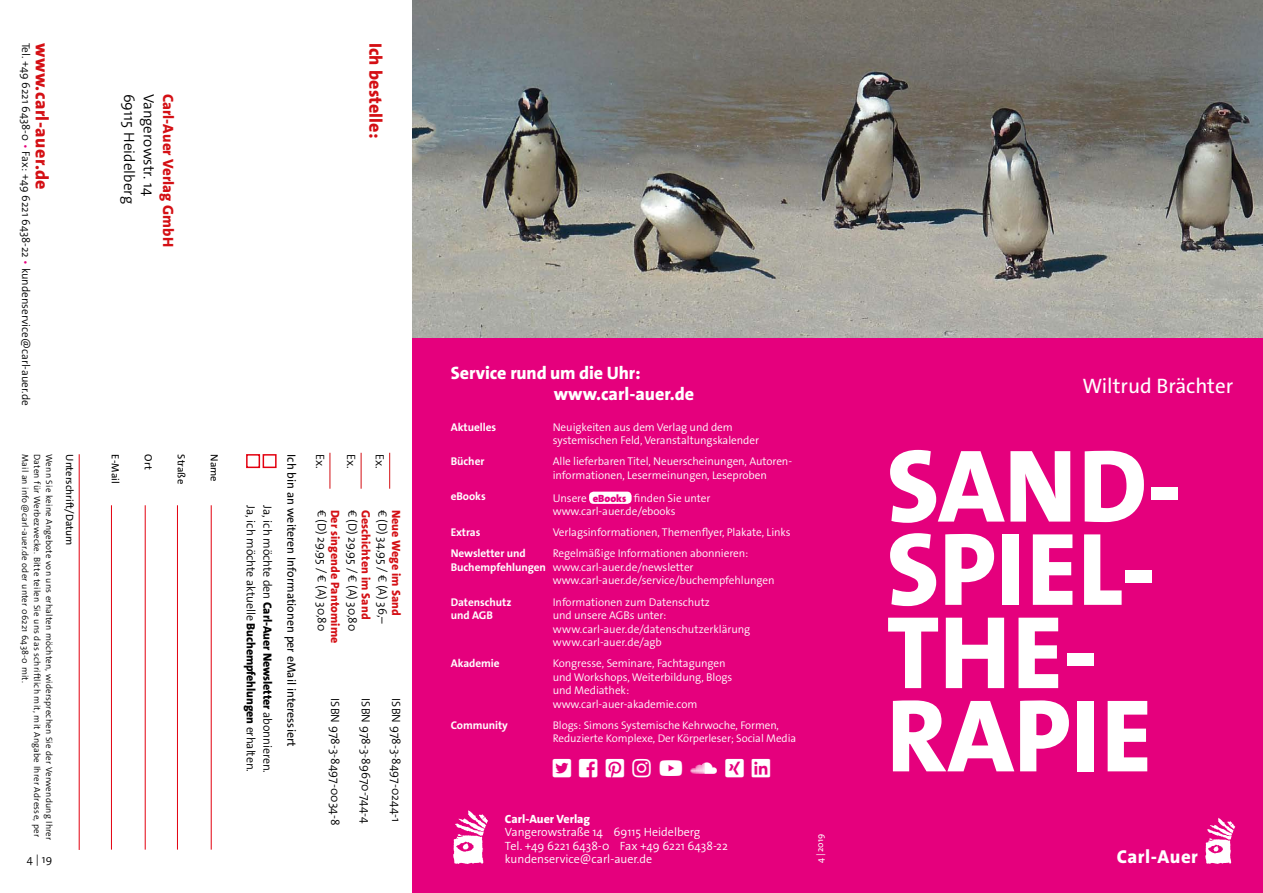
<style>
.page{position:relative;width:1263px;height:893px;background:#fff}
.page>*{position:absolute;margin:0;border:0;box-sizing:border-box;transform-origin:0 0}
.t1{font:800 104.4px/83.2px "The Sans Os F";color:#fff}
.t2{font:69.9px "Carl Auer Logo";color:#fff}
.t3{font:60px "Carl Auer Logo";color:#fff}
.t4{font:21px "The Sans Os F";color:#fff}
.t5{font:800 18.75px "The Sans Os F";letter-spacing:.025em;color:#fff}
.t6{font:800 18px/21px "The Sans Os F";color:#fff}
.t7{font:800 18px "The Sans Os F";letter-spacing:.015em;color:#d40f14}
.t8{font:300 15px "The Sans Os F";letter-spacing:.005em;color:#000}
.t9{font:800 15px "The Sans Os F";letter-spacing:.005em;color:#d40f14}
.t10{font:300 12px "The Sans Os F";color:#000}
.t11{font:300 12px/13.5px "The Sans Os F";color:#fff}
.t12{font:12px/24px "The Sans Os F";color:#000}
.t13{font:800 12px "The Sans Os F";letter-spacing:.005em;color:#d40f14}
.t14{font:300 11.25px/13.5px "The Sans Os F";letter-spacing:-.005em;color:#fff}
.t15{font:700 11.25px/13.5px "The Sans Os F";letter-spacing:-.005em;color:#fff}
.t16{font:300 11.25px "The Sans Os F";color:#000}
.t17{font:300 11.1px/13.4px "The Sans Os F";letter-spacing:-.005em;color:#fff}
.t18{font:10.5px "The Sans Os F";color:#000}
.t19{font:300 9px "The Sans Os F";letter-spacing:.025em;color:#000}
.t20{font:9px "The Sans Os F";color:#fff}
.s1{color:#e5007d}
.s2{font-weight:300}
.s3{font-weight:800}
.s4{font-weight:900;font-size:10.5px;color:#e5007d}
</style>
<div class="page">
<hr style="left:389px;top:453px;width:1px;height:36px;background:#d40f14">
<hr style="left:330px;top:453px;width:1px;height:36px;background:#d40f14">
<hr style="left:361px;top:453px;width:1px;height:36px;background:#d40f14">
<div style="left:412px;top:337px;width:851px;height:556px;background:#e5007d"></div>
<img style="left:412px;top:0;width:851px;height:337px">
<div style="left:589px;top:492px;width:43px;height:12px;background:#fff;border-radius:5px"></div>
<div style="left:263px;top:454px;width:14px;height:14px;border:2px solid #e3000f"></div>
<div style="left:246px;top:454px;width:14px;height:14px;border:2px solid #e3000f"></div>
<hr style="left:211px;top:505px;width:1px;height:345px;background:#e3000f">
<hr style="left:177px;top:505px;width:1px;height:345px;background:#e3000f">
<hr style="left:145px;top:505px;width:1px;height:345px;background:#e3000f">
<hr style="left:111px;top:505px;width:1px;height:345px;background:#e3000f">
<hr style="left:79px;top:454px;width:1px;height:396px;background:#e3000f">
<p class="t16" style="left:33px;top:43px;width:365px;rotate:90deg">Tel. +49 6221 6438-0 <span class="s1">•</span> Fax: +49 6221 6438-22 <span class="s1">•</span> kundenservice@carl-auer.de</p>
<h3 class="t7" style="left:53px;top:43px;width:149px;rotate:90deg">www.carl-auer.de</h3>
<h3 class="t7" style="left:387px;top:43px;width:97px;rotate:90deg">Ich bestelle:</h3>
<h3 class="t8" style="left:139px;top:94px;width:112px;rotate:90deg">69115 Heidelberg</h3>
<h3 class="t8" style="left:158px;top:94px;width:104px;rotate:90deg">Vangerowstr. 14</h3>
<h3 class="t9" style="left:178px;top:94px;width:155px;rotate:90deg">Carl-Auer Verlag GmbH</h3>
<p class="t19" style="left:31px;top:454px;width:230px;rotate:90deg">Mail an info@carl-auer.de oder unter 06221 6438-0 mit.</p>
<p class="t19" style="left:43px;top:454px;width:385px;rotate:90deg">Daten für Werbezwecke. Bitte teilen Sie uns das schriftlich mit, mit Angabe Ihrer Adresse, per</p>
<p class="t19" style="left:55px;top:454px;width:388px;rotate:90deg">Wenn Sie keine Angebote von uns erhalten möchten, widersprechen Sie der Verwendung Ihrer</p>
<p class="t18" style="left:77px;top:454px;width:93px;rotate:90deg">Unterschrift/Datum</p>
<p class="t18" style="left:122px;top:454px;width:31px;rotate:90deg">E-Mail</p>
<p class="t18" style="left:155px;top:454px;width:17px;rotate:90deg">Ort</p>
<p class="t18" style="left:188px;top:454px;width:31px;rotate:90deg">Straße</p>
<p class="t18" style="left:221px;top:454px;width:29px;rotate:90deg">Name</p>
<p class="t16" style="left:27px;top:852px;width:27px">4 | 19</p>
<p class="t12" style="left:303px;top:505px;width:269px;text-indent:-51px;rotate:90deg">Ich bin an weiteren Informationen per eMail interessiert<br><span class="s2">Ja, ich möchte den</span> <span class="s3">Carl-Auer Newsletter</span> <span class="s2">abonnieren.</span></p>
<p class="t10" style="left:259px;top:505px;width:268px;rotate:90deg">Ja, ich möchte aktuelle <span class="s3">Buchempfehlungen</span> erhalten.</p>
<p class="t10" style="left:328px;top:454px;width:16px;rotate:90deg">Ex.</p>
<p class="t10" style="left:359px;top:454px;width:16px;rotate:90deg">Ex.</p>
<p class="t10" style="left:388px;top:454px;width:16px;rotate:90deg">Ex.</p>
<p class="t10" style="left:329px;top:509px;width:123px;rotate:90deg">€ (D) 29,95 / € (A) 30,80</p>
<p class="t13" style="left:343px;top:509px;width:135px;rotate:90deg">Der singende Pantomime</p>
<p class="t10" style="left:360px;top:509px;width:123px;rotate:90deg">€ (D) 29,95 / € (A) 30,80</p>
<p class="t13" style="left:374px;top:509px;width:111px;rotate:90deg">Geschichten im Sand</p>
<p class="t10" style="left:390px;top:509px;width:116px;rotate:90deg">€ (D) 34,95 / € (A) 36,–</p>
<p class="t13" style="left:404px;top:509px;width:108px;rotate:90deg">Neue Wege im Sand</p>
<p class="t10" style="left:343px;top:698px;width:129px;rotate:90deg">ISBN 978-3-8497-0034-8</p>
<p class="t10" style="left:374px;top:698px;width:127px;rotate:90deg">ISBN 978-3-89670-744-4</p>
<p class="t10" style="left:404px;top:698px;width:125px;rotate:90deg">ISBN 978-3-8497-0244-1</p>
<h3 class="t6" style="left:554px;top:363px;width:142px;text-indent:-103px">Service rund um die Uhr: www.carl-auer.de</h3>
<p class="t15" style="left:451px;top:420px;width:47px">Aktuelles</p>
<p class="t14" style="left:553px;top:420px;width:208px">Neuigkeiten aus dem Verlag und dem systemischen Feld, Veranstaltungskalender</p>
<p class="t15" style="left:451px;top:455px;width:35px">Bücher</p>
<p class="t14" style="left:553px;top:455px;width:240px">Alle lieferbaren Titel, Neuerscheinungen, Autoren&shy;informationen, Lesermeinungen, Leseproben</p>
<p class="t15" style="left:451px;top:489px;width:36px">eBooks</p>
<p class="t14" style="left:553px;top:491px;width:159px">Unsere <span class="s4">eBooks</span> finden Sie unter www.carl-auer.de/ebooks</p>
<p class="t15" style="left:451px;top:526px;width:31px">Extras</p>
<p class="t14" style="left:553px;top:526px;width:239px">Verlagsinformationen, Themenflyer, Plakate, Links</p>
<p class="t15" style="left:451px;top:547px;width:97px">Newsletter und<br>Buchempfehlungen</p>
<p class="t14" style="left:553px;top:547px;width:224px">Regelmäßige Informationen abonnieren: www.carl-auer.de/newsletter www.carl-auer.de/service/buchempfehlungen</p>
<p class="t15" style="left:451px;top:595px;width:62px">Datenschutz und AGB</p>
<p class="t14" style="left:553px;top:595px;width:199px">Informationen zum Datenschutz<br>und unsere AGBs unter: www.carl-auer.de/datenschutzerklärung www.carl-auer.de/agb</p>
<p class="t15" style="left:451px;top:657px;width:50px">Akademie</p>
<p class="t14" style="left:553px;top:657px;width:181px">Kongresse, Seminare, Fachtagungen und Workshops, Weiterbildung, Blogs und Mediathek: www.carl-auer-akademie.com</p>
<p class="t15" style="left:451px;top:718px;width:59px">Community</p>
<p class="t17" style="left:553px;top:718px;width:245px">Blogs: Simons Systemische Kehrwoche, Formen,<br>Reduzierte Komplexe, Der Körperleser; Social Media</p>
<h2 class="t2" style="left:451px;top:798px;width:36px">a</h2>
<p class="t11" style="left:505px;top:812px;width:224px"><span class="s3">Carl-Auer Verlag<br></span>Vangerowstraße 14 <span class="s1">•</span> 69115 Heidelberg<br>Tel. +49 6221 6438-0 <span class="s1">•</span> Fax +49 6221 6438-22</p>
<p class="t11" style="left:505px;top:852px;width:149px">kundenservice@carl-auer.de</p>
<p class="t20" style="left:814px;top:863px;width:31px;rotate:-90deg">4 | 2019</p>
<h3 class="t4" style="left:1082px;top:372px;width:152px">Wiltrud Brächter</h3>
<h1 class="t1" style="left:887px;top:445px;width:297px">SAND-<br>SPIEL-<br>THE-<br>RAPIE</h1>
<h3 class="t3" style="left:1203px;top:807px;width:31px">a</h3>
<h3 class="t5" style="left:1117px;top:845px;width:83px">Carl-Auer</h3>
</div>
